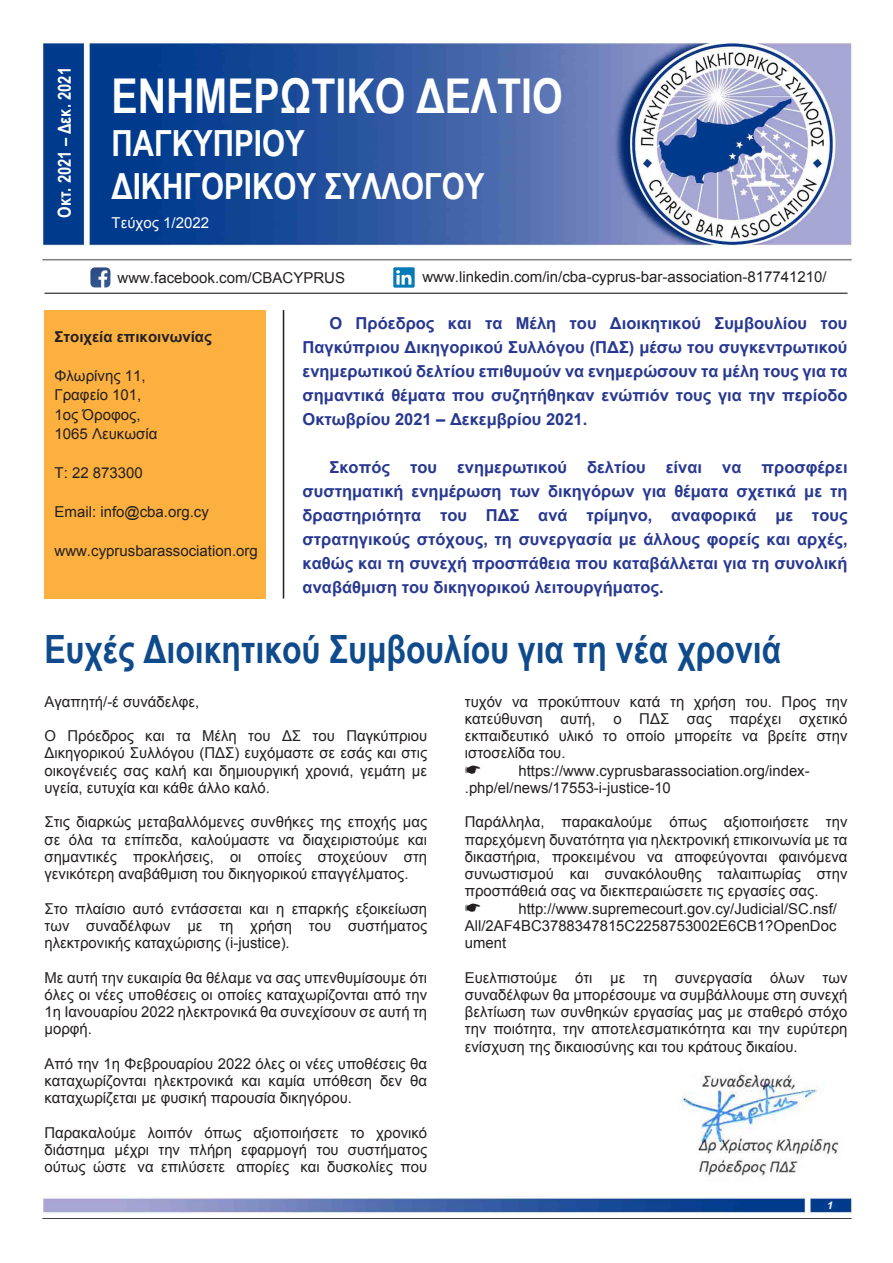
<style>
.page{position:relative;width:893px;height:1263px;background:#fff}
.page>*{position:absolute;margin:0;border:0;box-sizing:border-box;transform-origin:0 0}
.t1{font:700 48px "Arial Narrow";color:#fff}
.t2{font:700 39px "Arial Narrow";color:#0f4b8c}
.t3{font:700 36px/43.2px "Arial Narrow";color:#fff}
.t4{font:700 18px "Arial Narrow";color:#fff}
.t5{font:700 16.5px/24px "Arial";color:#283890;text-align:justify}
.t6{font:15px/17.2px "Arial";color:#231f20;text-align:justify}
.t7{font:700 15px "Arial";color:#231f20}
.t8{font:15px "Arial";color:#fff}
.t9{font:italic 700 10.5px "Arial";color:#fff}
</style>
<div class="page">
<img style="left:40px;top:40px;width:812px;height:254px">
<img style="left:42px;top:1196px;width:811px;height:23px">
<div style="left:45px;top:310px;width:221px;height:288px;background:#fbb03f"></div>
<img style="left:394px;top:267px;width:20px;height:21px">
<img style="left:90px;top:267px;width:21px;height:21px">
<hr style="left:283px;top:310px;width:1px;height:288px;background:#231f20">
<img style="left:682px;top:1072px;width:157px;height:105px">
<hr style="left:45px;top:293px;width:803px;height:1px;background:#231f20">
<p class="t4" style="left:51px;top:218px;width:152px;rotate:-90deg">Οκτ. 2021 – Δεκ. 2021</p>
<h1 class="t1" style="left:112px;top:59px;width:453px">ΕΝΗΜΕΡΩΤΙΚΟ ΔΕΛΤΙΟ</h1>
<h3 class="t3" style="left:112px;top:120px;width:374px">ΠΑΓΚΥΠΡΙΟΥ<br>ΔΙΚΗΓΟΡΙΚΟΥ ΣΥΛΛΟΓΟΥ</h3>
<p class="t8" style="left:112px;top:213px;width:99px">Τεύχος 1/2022</p>
<p class="t6" style="left:117px;top:269px;width:229px">www.facebook.com/CBACYPRUS</p>
<p class="t6" style="left:422px;top:268px;width:406px">www.linkedin.com/in/cba-cyprus-bar-association-817741210/</p>
<p class="t5" style="left:303px;top:311px;width:547px;text-indent:27px">Ο Πρόεδρος και τα Μέλη του Διοικητικού Συμβουλίου του Παγκύπριου Δικηγορικού Συλλόγου (ΠΔΣ) μέσω του συγκεντρωτικού ενημερωτικού δελτίου επιθυμούν να ενημερώσουν τα μέλη τους για τα σημαντικά θέματα που συζητήθηκαν ενώπιόν τους για την περίοδο Οκτωβρίου 2021 – Δεκεμβρίου 2021.</p>
<p class="t5" style="left:303px;top:455px;width:547px;text-indent:27px">Σκοπός του ενημερωτικού δελτίου είναι να προσφέρει συστηματική ενημέρωση των δικηγόρων για θέματα σχετικά με τη δραστηριότητα του ΠΔΣ ανά τρίμηνο, αναφορικά με τους στρατηγικούς στόχους, τη συνεργασία με άλλους φορείς και αρχές, καθώς και τη συνεχή προσπάθεια που καταβάλλεται για τη συνολική αναβάθμιση του δικηγορικού λειτουργήματος.</p>
<h2 class="t2" style="left:44px;top:620px;width:738px">Ευχές Διοικητικού Συμβουλίου για τη νέα χρονιά</h2>
<p class="t6" style="left:465px;top:693px;width:384px">τυχόν να προκύπτουν κατά τη χρήση του. Προς την κατεύθυνση αυτή, ο ΠΔΣ σας παρέχει σχετικό εκπαιδευτικό υλικό το οποίο μπορείτε να βρείτε στην ιστοσελίδα του.</p>
<p class="t6" style="left:465px;top:762px;width:346px;text-indent:54px">https://www.cyprusbarassociation.org/index-.php/el/news/17553-i-justice-10</p>
<p class="t6" style="left:465px;top:813px;width:384px">Παράλληλα, παρακαλούμε όπως αξιοποιήσετε την παρεχόμενη δυνατότητα για ηλεκτρονική επικοινωνία με τα δικαστήρια, προκειμένου να αποφεύγονται φαινόμενα συνωστισμού και συνακόλουθης ταλαιπωρίας στην προσπάθειά σας να διεκπεραιώσετε τις εργασίες σας.</p>
<p class="t6" style="left:465px;top:900px;width:374px;text-indent:54px">http://www.supremecourt.gov.cy/Judicial/SC.nsf/ All/2AF4BC3788347815C2258753002E6CB1?OpenDoc ument</p>
<p class="t6" style="left:465px;top:969px;width:384px">Ευελπιστούμε ότι με τη συνεργασία όλων των συναδέλφων θα μπορέσουμε να συμβάλλουμε στη συνεχή βελτίωση των συνθηκών εργασίας μας με σταθερό στόχο την ποιότητα, την αποτελεσματικότητα και την ευρύτερη ενίσχυση της δικαιοσύνης και του κράτους δικαίου.</p>
<p class="t7" style="left:54px;top:326px;width:159px">Στοιχεία επικοινωνίας</p>
<p class="t6" style="left:54px;top:366px;width:104px;line-height:19.5px;text-align:left">Φλωρίνης 11,<br>Γραφείο 101,<br>1ος Όροφος,<br>1065 Λευκωσία</p>
<p class="t6" style="left:54px;top:465px;width:90px">T: 22 873300</p>
<p class="t6" style="left:54px;top:504px;width:156px">Email: info@cba.org.cy</p>
<p class="t6" style="left:54px;top:543px;width:205px">www.cyprusbarassociation.org</p>
<p class="t6" style="left:44px;top:693px;width:156px">Αγαπητή/-έ συνάδελφε,</p>
<p class="t6" style="left:44px;top:727px;width:384px">Ο Πρόεδρος και τα Μέλη του ΔΣ του Παγκύπριου Δικηγορικού Συλλόγου (ΠΔΣ) ευχόμαστε σε εσάς και στις οικογένειές σας καλή και δημιουργική χρονιά, γεμάτη με υγεία, ευτυχία και κάθε άλλο καλό.</p>
<p class="t6" style="left:44px;top:813px;width:384px">Στις διαρκώς μεταβαλλόμενες συνθήκες της εποχής μας σε όλα τα επίπεδα, καλούμαστε να διαχειριστούμε και σημαντικές προκλήσεις, οι οποίες στοχεύουν στη γενικότερη αναβάθμιση του δικηγορικού επαγγέλματος.</p>
<p class="t6" style="left:44px;top:900px;width:384px">Στο πλαίσιο αυτό εντάσσεται και η επαρκής εξοικείωση των συναδέλφων με τη χρήση του συστήματος ηλεκτρονικής καταχώρισης (i-justice).</p>
<p class="t6" style="left:44px;top:969px;width:384px">Με αυτή την ευκαιρία θα θέλαμε να σας υπενθυμίσουμε ότι όλες οι νέες υποθέσεις οι οποίες καταχωρίζονται από την 1η Ιανουαρίου 2022 ηλεκτρονικά θα συνεχίσουν σε αυτή τη μορφή.</p>
<p class="t6" style="left:44px;top:1055px;width:384px">Από την 1η Φεβρουαρίου 2022 όλες οι νέες υποθέσεις θα καταχωρίζονται ηλεκτρονικά και καμία υπόθεση δεν θα καταχωρίζεται με φυσική παρουσία δικηγόρου.</p>
<p class="t6" style="left:44px;top:1124px;width:384px">Παρακαλούμε λοιπόν όπως αξιοποιήσετε το χρονικό διάστημα μέχρι την πλήρη εφαρμογή του συστήματος ούτως ώστε να επιλύσετε απορίες και δυσκολίες που</p>
<p class="t9" style="left:827px;top:1198px;width:7px">1</p>
</div>
